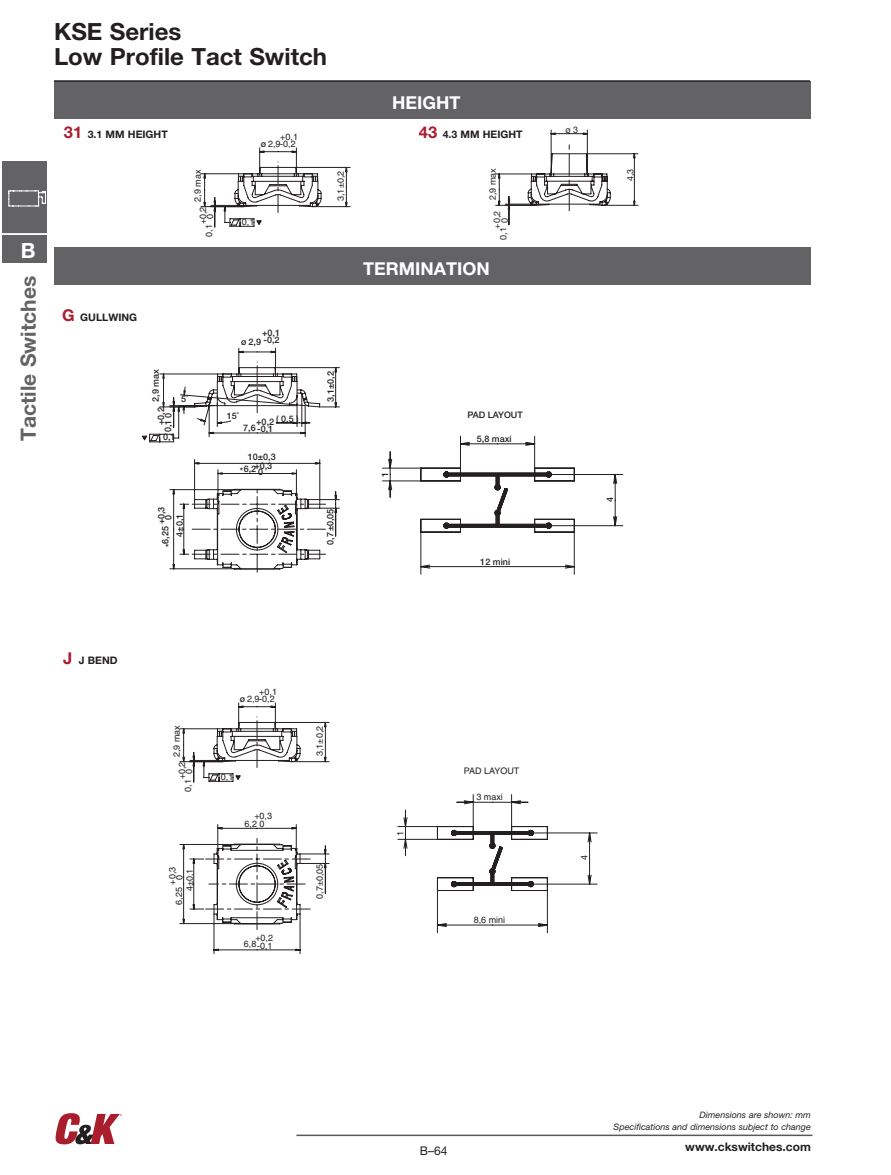
<style>
.page{position:relative;width:891px;height:1175px;background:#fff}
.page>*{position:absolute;margin:0;border:0;box-sizing:border-box;transform-origin:0 0}
.t1{font:700 23.7px/25.2px "Helvetica Neue LT Std";color:#231f20}
.t2{font:700 21px "Helvetica Neue LT Std";color:#636366}
.t3{font:700 21px "Helvetica Neue LT Std";color:#fff}
.t4{font:700 17.85px "Helvetica Neue LT Std";color:#fff}
.t5{font:12px "Helvetica Neue LT Std";color:#231f20}
.t6{font:700 11.85px "Helvetica Neue LT Std";color:#231f20}
.t7{font:700 10.35px "Helvetica Neue LT Std";color:#231f20}
.t8{font:9px/6.8px "Helvetica";color:#231f20;text-align:right}
.t9{font:500 9px/9px "Helvetica Neue";color:#231f20;text-align:right}
.t10{font:9px/6.3px "Helvetica Neue";color:#231f20}
.t11{font:italic 8.85px/11.9px "Helvetica Neue LT Std";color:#231f20;text-align:right}
.s1{font-size:16.35px;color:#aa1d2d}
.s2{font-family:"Helvetica Neue";font-weight:500}
</style>
<div class="page">
<div style="left:54px;top:81px;width:756px;height:37px;background:#636366"></div>
<hr style="left:296px;top:1134px;width:516px;height:2px;background:#57585a">
<svg style="left:56px;top:1113px;width:66px;height:31px"></svg>
<hr style="left:54px;top:80px;width:756px;height:2px;background:#231f20">
<div style="left:2px;top:161px;width:45px;height:101px;background:#636366"></div>
<svg style="left:9px;top:191px;width:37px;height:15px"></svg>
<hr style="left:0;top:233px;width:47px;height:2px;background:#fff">
<svg style="left:397px;top:794px;width:201px;height:139px"></svg>
<svg style="left:179px;top:702px;width:151px;height:252px"></svg>
<svg style="left:149px;top:347px;width:127px;height:96px"></svg>
<svg style="left:159px;top:362px;width:181px;height:210px"></svg>
<svg style="left:141px;top:435px;width:7px;height:6px"></svg>
<svg style="left:382px;top:435px;width:241px;height:139px"></svg>
<svg style="left:495px;top:129px;width:143px;height:96px"></svg>
<svg style="left:200px;top:147px;width:151px;height:81px"></svg>
<div style="left:54px;top:247px;width:756px;height:38px;background:#636366"></div>
<div style="left:417px;top:120px;width:123px;height:24px;background:#fff"></div>
<h2 class="t3" style="left:21px;top:237px;width:16px">B</h2>
<h2 class="t2" style="left:15px;top:441px;width:167px;rotate:-90deg">Tactile Switches</h2>
<h1 class="t1" style="left:54px;top:19px;width:275px">KSE Series<br>Low Profile Tact Switch</h1>
<h3 class="t4" style="left:392px;top:91px;width:70px">HEIGHT</h3>
<p class="t7" style="left:64px;top:128px;width:105px"><span class="s1">31</span> 3.1 MM HEIGHT</p>
<p class="t7" style="left:419px;top:128px;width:105px"><span class="s1">43</span> 4.3 MM HEIGHT</p>
<p class="t8" style="left:261px;top:133px;width:39px">+0,1<br><span class="s2">ø</span> 2,9-0,2</p>
<p class="t8" style="left:194px;top:202px;width:34px;rotate:-90deg">2,9 max</p>
<p class="t8" style="left:200px;top:224px;width:19px;rotate:-90deg">+0,2</p>
<p class="t8" style="left:206px;top:236px;width:24px;rotate:-90deg">0,1 0</p>
<p class="t8" style="left:242px;top:218px;width:14px">0,1</p>
<p class="t7" style="left:62px;top:311px;width:77px"><span class="s1">G</span> GULLWING</p>
<p class="t9" style="left:151px;top:402px;width:34px;rotate:-90deg">2,9 max</p>
<p class="t9" style="left:181px;top:394px;width:9px">5˚</p>
<p class="t9" style="left:157px;top:432px;width:27px;line-height:7.2px;text-align:left;text-indent:7px;rotate:-90deg">+0,2<br>0,1 0</p>
<p class="t9" style="left:163px;top:432px;width:14px">0,1</p>
<p class="t9" style="left:157px;top:524px;width:19px;rotate:-90deg">+0,3</p>
<p class="t9" style="left:161px;top:543px;width:31px;rotate:-90deg">6,25 0</p>
<p class="t9" style="left:175px;top:536px;width:24px;rotate:-90deg">4±0,1</p>
<p class="t9" style="left:164px;top:547px;width:5px;rotate:-90deg">*</p>
<p class="t9" style="left:241px;top:329px;width:40px;line-height:7.8px">+0,1<br>ø 2,9 -0,2</p>
<p class="t9" style="left:227px;top:411px;width:14px">15˚</p>
<p class="t9" style="left:276px;top:414px;width:24px">( 0,5 )</p>
<p class="t9" style="left:243px;top:418px;width:32px;line-height:7.1px">+0,2<br>7,6 -0,1</p>
<p class="t9" style="left:248px;top:452px;width:29px;text-align:center">10±0,3 +0,3</p>
<p class="t9" style="left:244px;top:464px;width:21px">6,2 0</p>
<p class="t9" style="left:240px;top:466px;width:5px">*</p>
<p class="t8" style="left:337px;top:201px;width:32px;rotate:-90deg">3,1±0,2</p>
<p class="t10" style="left:489px;top:200px;width:34px;rotate:-90deg">2,9 max</p>
<p class="t10" style="left:494px;top:240px;width:30px;text-indent:11px;rotate:-90deg">+0,2<br>0,1 0</p>
<h3 class="t4" style="left:363px;top:258px;width:128px">TERMINATION</h3>
<p class="t9" style="left:326px;top:401px;width:32px;rotate:-90deg">3,1±0,2</p>
<p class="t9" style="left:326px;top:545px;width:38px;rotate:-90deg">0,7±0,05</p>
<p class="t9" style="left:380px;top:477px;width:7px;rotate:-90deg">1</p>
<p class="t9" style="left:467px;top:410px;width:57px">PAD LAYOUT</p>
<p class="t9" style="left:477px;top:434px;width:36px">5,8 maxi</p>
<p class="t9" style="left:480px;top:557px;width:31px">12 mini</p>
<p class="t7" style="left:63px;top:654px;width:56px"><span class="s1">J</span> J BEND</p>
<p class="t8" style="left:240px;top:688px;width:39px">+0,1<br><span class="s2">ø</span> 2,9-0,2</p>
<p class="t8" style="left:173px;top:757px;width:34px;rotate:-90deg">2,9 max</p>
<p class="t8" style="left:179px;top:779px;width:19px;rotate:-90deg">+0,2</p>
<p class="t8" style="left:185px;top:791px;width:24px;rotate:-90deg">0,1 0</p>
<p class="t8" style="left:221px;top:773px;width:14px">0,1</p>
<p class="t8" style="left:245px;top:812px;width:29px;line-height:7.5px;text-align:left;text-indent:10px">+0,3<br>6,2 0</p>
<p class="t8" style="left:169px;top:904px;width:39px;text-align:left;text-indent:20px;rotate:-90deg">+0,3<br>6,25 0</p>
<p class="t8" style="left:186px;top:891px;width:24px;rotate:-90deg">4±0,1</p>
<p class="t8" style="left:244px;top:933px;width:31px;line-height:8.1px">+0,2<br>6,8-0,1</p>
<p class="t8" style="left:316px;top:756px;width:32px;rotate:-90deg">3,1±0,2</p>
<p class="t8" style="left:316px;top:899px;width:37px;rotate:-90deg">0,7±0,05</p>
<p class="t8" style="left:397px;top:835px;width:7px;rotate:-90deg">1</p>
<p class="t8" style="left:464px;top:767px;width:57px">PAD LAYOUT</p>
<p class="t8" style="left:476px;top:793px;width:28px">3 maxi</p>
<p class="t8" style="left:474px;top:916px;width:33px">8,6 mini</p>
<p class="t10" style="left:565px;top:126px;width:14px">ø 3</p>
<p class="t10" style="left:627px;top:181px;width:14px;rotate:-90deg">4,3</p>
<p class="t9" style="left:605px;top:501px;width:7px;rotate:-90deg">4</p>
<p class="t8" style="left:581px;top:860px;width:7px;rotate:-90deg">4</p>
<h3 class="t5" style="left:420px;top:1143px;width:29px">B–64</h3>
<p class="t11" style="left:614px;top:1108px;width:199px">Dimensions are shown: mm<br>Specifications and dimensions subject to change</p>
<h3 class="t6" style="left:685px;top:1139px;width:127px">www.ckswitches.com</h3>
</div>
